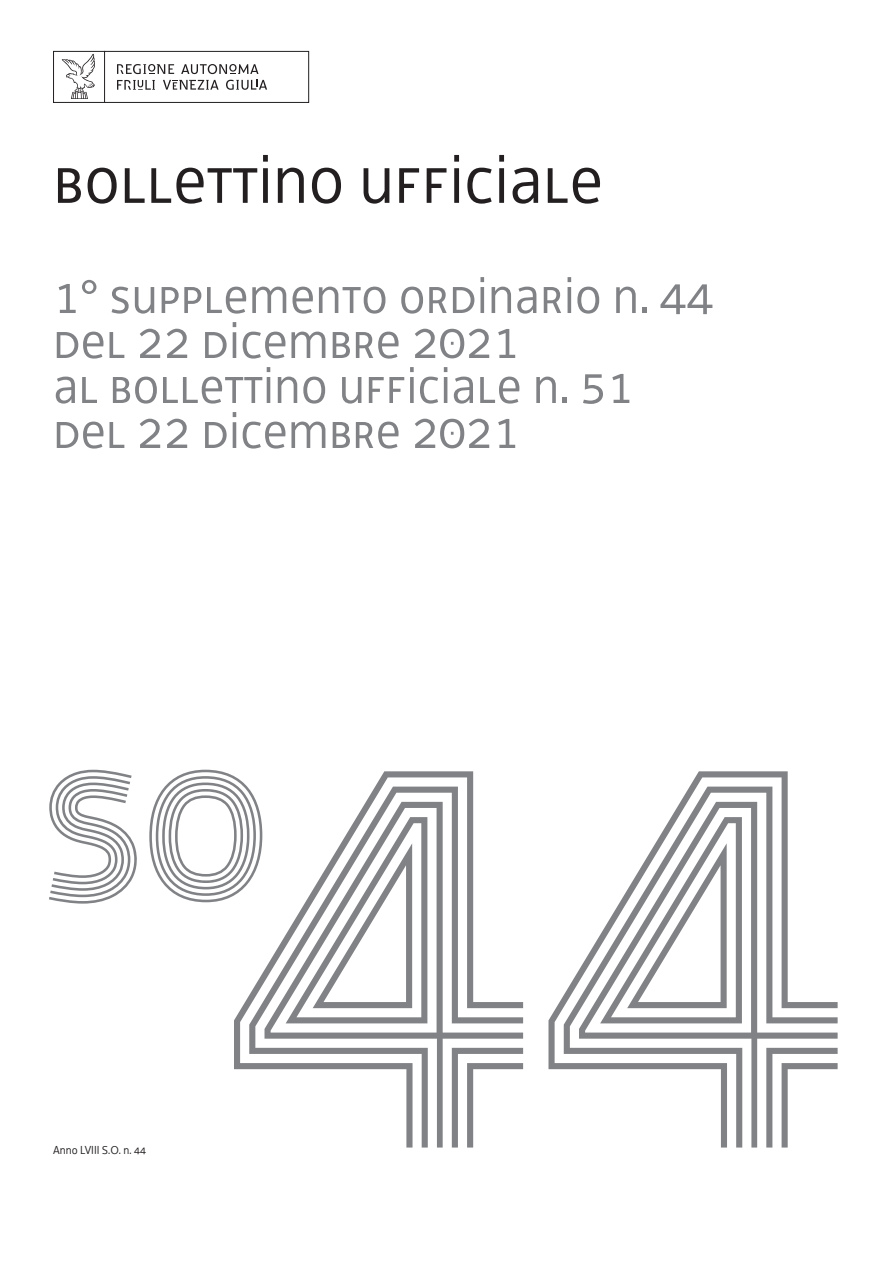
<style>
.page{position:relative;width:893px;height:1263px;background:#fff}
.page>*{position:absolute;margin:0;border:0;box-sizing:border-box;transform-origin:0 0}
.t1{font:72px "Decima UNI";color:#231f20}
.t2{font:54px/45px "Decima UNI";color:#808285}
.t3{font:12px "Decima WE";color:#231f20}
</style>
<div class="page">
<div style="left:53px;top:51px;width:52px;height:52px;border:1px solid #231f20"></div>
<div style="left:104px;top:51px;width:205px;height:52px;border:1px solid #231f20"></div>
<svg style="left:62px;top:54px;width:33px;height:45px"></svg>
<svg style="left:181px;top:64px;width:77px;height:10px"></svg>
<svg style="left:117px;top:64px;width:57px;height:10px"></svg>
<svg style="left:226px;top:80px;width:41px;height:10px"></svg>
<svg style="left:117px;top:80px;width:38px;height:10px"></svg>
<svg style="left:163px;top:80px;width:56px;height:10px"></svg>
<svg style="left:234px;top:771px;width:240px;height:299px"></svg>
<svg style="left:249px;top:786px;width:225px;height:284px"></svg>
<svg style="left:264px;top:802px;width:259px;height:345px"></svg>
<svg style="left:286px;top:817px;width:141px;height:206px"></svg>
<svg style="left:548px;top:771px;width:240px;height:299px"></svg>
<svg style="left:564px;top:786px;width:224px;height:284px"></svg>
<svg style="left:579px;top:802px;width:259px;height:345px"></svg>
<svg style="left:600px;top:817px;width:142px;height:206px"></svg>
<svg style="left:49px;top:770px;width:88px;height:134px"></svg>
<svg style="left:149px;top:769px;width:115px;height:165px"></svg>
<h1 class="t1" style="left:53px;top:137px;width:552px">BOLLETTINO UFFICIALE</h1>
<p class="t2" style="left:53px;top:273px;width:662px">1° sUPPLEmenTO ORDINARIO n. 44<br>DEL 22 dicembre 2021<br>AL BOLLETTINO UFFICIALE N. 51<br>DEL 22 dicembre 2021</p>
<p class="t3" style="left:53px;top:1142px;width:94px">Anno LVIII S.O. n. 44</p>
</div>
